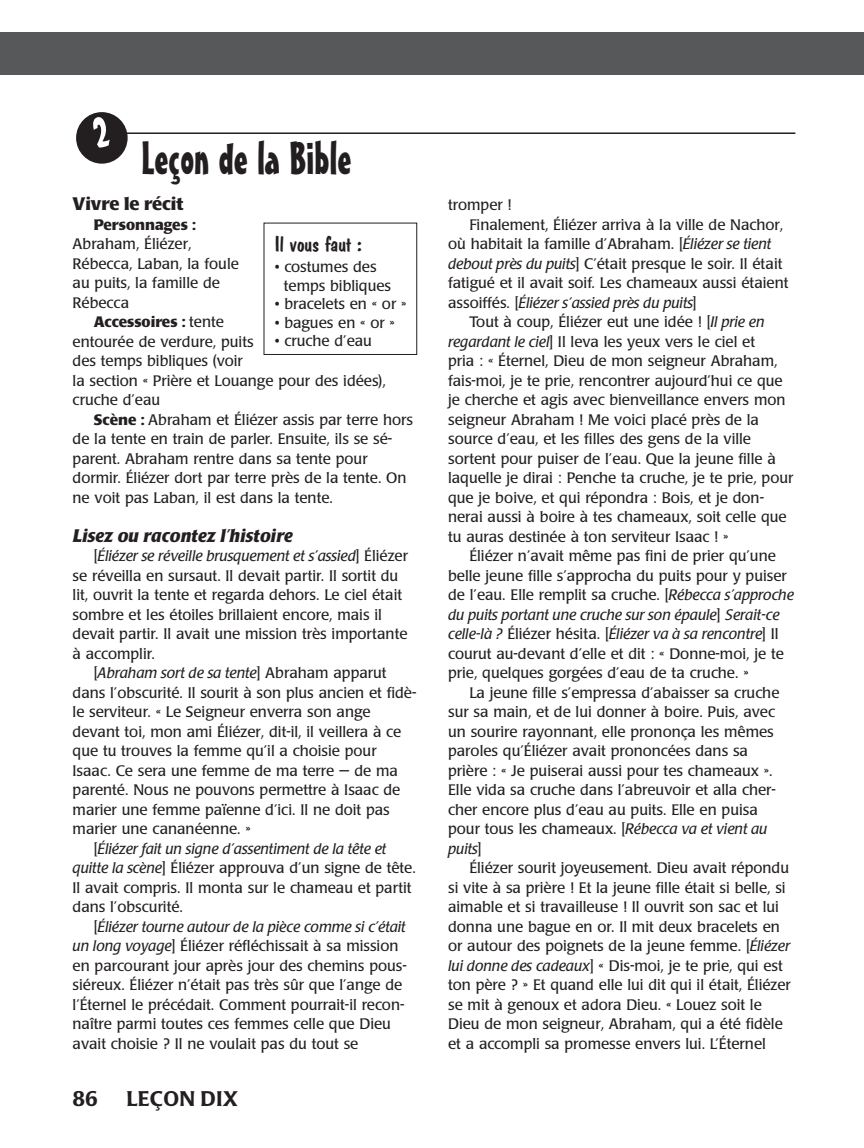
<style>
.page{position:relative;width:864px;height:1148px;background:#fff}
.page>*{position:absolute;margin:0;border:0;box-sizing:border-box;transform-origin:0 0}
.t1{font:45px "Mister Earl BT";color:#231f20}
.t2{font:21px "Dom Casual D";color:#231f20;scale:1.05 1}
.t3{font:500 21px "Poppl Laudatio";letter-spacing:.02em;color:#231f20}
.t4{font:italic 700 18px "Poppl Laudatio";color:#231f20}
.t5{font:700 18px "Poppl Laudatio";color:#231f20}
.t6{font:15px/19.5px "Poppl Laudatio";color:#231f20}
.t7{font:italic 15px "Poppl Laudatio";color:#231f20}
.t8{font:700 15px "Poppl Laudatio";color:#231f20}
.s1{font-weight:700}
.s2{font-style:italic}
.s3{font-style:normal}
</style>
<div class="page">
<div style="left:0;top:32px;width:864px;height:42px;background:#57585a"></div>
<div style="left:76px;top:112px;width:52px;height:52px;background:#231f20;border-radius:50%"></div>
<hr style="left:126px;top:132px;width:669px;height:2px;background:#231f20">
<div style="left:264px;top:223px;width:153px;height:132px;border:1px solid #231f20"></div>
<h1 class="t1" style="left:141px;top:142px;width:212px">Leçon de la Bible</h1>
<p class="t5" style="left:73px;top:197px;width:113px">Vivre le récit</p>
<p class="t8" style="left:94px;top:218px;width:103px">Personnages :</p>
<p class="t6" style="left:73px;top:236px;width:168px">Abraham, Éliézer,<br>Rébecca, Laban, la foule au puits, la famille de<br>Rébecca</p>
<p class="t6" style="left:73px;top:314px;width:315px;text-indent:21px"><span class="s1">Accessoires :</span> tente<br>entourée de verdure, puits<br>des temps bibliques (voir<br>la section « Prière et Louange pour des idées), cruche d’eau</p>
<p class="t6" style="left:73px;top:411px;width:342px;text-indent:21px"><span class="s1">Scène :</span> Abraham et Éliézer assis par terre hors de la tente en train de parler. Ensuite, ils se sé&shy;parent. Abraham rentre dans sa tente pour dormir. Éliézer dort par terre près de la tente. On ne voit pas Laban, il est dans la tente.</p>
<p class="t4" style="left:73px;top:528px;width:221px">Lisez ou racontez l’histoire</p>
<p class="t6" style="left:73px;top:548px;width:337px;text-indent:21px">[<span class="s2">Éliézer se réveille brusquement et s’assied</span>] Éliézer se réveilla en sursaut. Il devait partir. Il sortit du lit, ouvrit la tente et regarda dehors. Le ciel était sombre et les étoiles brillaient encore, mais il devait partir. Il avait une mission très importante à accomplir.</p>
<p class="t7" style="left:94px;top:667px;width:294px"><span class="s3">[</span>Abraham sort de sa tente<span class="s3">] Abraham apparut</span></p>
<p class="t6" style="left:73px;top:684px;width:345px">dans l’obscurité. Il sourit à son plus ancien et fidè-</p>
<p class="t6" style="left:73px;top:704px;width:300px">le serviteur. « Le Seigneur enverra son ange</p>
<p class="t6" style="left:73px;top:723px;width:330px">devant toi, mon ami Éliézer, dit-il, il veillera à ce</p>
<p class="t6" style="left:73px;top:743px;width:306px">que tu trouves la femme qu’il a choisie pour</p>
<p class="t6" style="left:73px;top:762px;width:327px">Isaac. Ce sera une femme de ma terre — de ma</p>
<p class="t6" style="left:73px;top:782px;width:329px">parenté. Nous ne pouvons permettre à Isaac de</p>
<p class="t6" style="left:73px;top:801px;width:319px">marier une femme païenne d’ici. Il ne doit pas</p>
<p class="t6" style="left:73px;top:821px;width:180px">marier une cananéenne. »</p>
<p class="t7" style="left:94px;top:843px;width:294px"><span class="s3">[</span>Éliézer fait un signe d’assentiment de la tête et</p>
<p class="t6" style="left:73px;top:860px;width:345px"><span class="s2">quitte la scène</span>] Éliézer approuva d’un signe de tête.</p>
<p class="t6" style="left:73px;top:879px;width:340px">Il avait compris. Il monta sur le chameau et partit</p>
<p class="t6" style="left:73px;top:899px;width:112px">dans l’obscurité.</p>
<p class="t7" style="left:94px;top:921px;width:313px"><span class="s3">[</span>Éliézer tourne autour de la pièce comme si c’était</p>
<p class="t6" style="left:73px;top:938px;width:327px"><span class="s2">un long voyage</span>] Éliézer réfléchissait à sa mission</p>
<p class="t6" style="left:73px;top:957px;width:336px">en parcourant jour après jour des chemins pous-</p>
<p class="t6" style="left:73px;top:977px;width:331px">siéreux. Éliézer n’était pas très sûr que l’ange de</p>
<p class="t6" style="left:73px;top:996px;width:333px">l’Éternel le précédait. Comment pourrait-il recon-</p>
<p class="t6" style="left:73px;top:1016px;width:320px">naître parmi toutes ces femmes celle que Dieu</p>
<p class="t6" style="left:73px;top:1035px;width:287px">avait choisie ? Il ne voulait pas du tout se</p>
<h2 class="t2" style="left:275px;top:232px;width:84px">Il vous faut :</h2>
<p class="t6" style="left:284px;top:259px;width:109px;line-height:18.5px;text-indent:-9px">• costumes des temps bibliques</p>
<p class="t6" style="left:275px;top:296px;width:133px">• bracelets en « or »</p>
<p class="t6" style="left:275px;top:314px;width:122px">• bagues en « or »</p>
<p class="t6" style="left:275px;top:332px;width:99px">• cruche d’eau</p>
<h2 class="t3" style="left:73px;top:1090px;width:27px">86</h2>
<h2 class="t3" style="left:127px;top:1090px;width:113px">LEÇON DIX</h2>
<p class="t6" style="left:448px;top:197px;width:65px">tromper !</p>
<p class="t6" style="left:469px;top:216px;width:315px">Finalement, Éliézer arriva à la ville de Nachor,</p>
<p class="t6" style="left:448px;top:236px;width:325px">où habitait la famille d’Abraham. [<span class="s2">Éliézer se tient</span></p>
<p class="t6" style="left:448px;top:255px;width:336px"><span class="s2">debout près du puits</span>] C’était presque le soir. Il était</p>
<p class="t6" style="left:448px;top:275px;width:342px">fatigué et il avait soif. Les chameaux aussi étaient</p>
<p class="t7" style="left:448px;top:297px;width:250px"><span class="s3">assoiffés. [</span>Éliézer s’assied près du puits<span class="s3">]</span></p>
<p class="t6" style="left:469px;top:314px;width:297px">Tout à coup, Éliézer eut une idée ! [<span class="s2">Il prie en</span></p>
<p class="t6" style="left:448px;top:333px;width:309px"><span class="s2">regardant le ciel</span>] Il leva les yeux vers le ciel et</p>
<p class="t6" style="left:448px;top:353px;width:331px">pria : « Éternel, Dieu de mon seigneur Abraham,</p>
<p class="t6" style="left:448px;top:372px;width:336px">fais-moi, je te prie, rencontrer aujourd’hui ce que</p>
<p class="t6" style="left:448px;top:392px;width:339px">je cherche et agis avec bienveillance envers mon</p>
<p class="t6" style="left:448px;top:411px;width:312px">seigneur Abraham ! Me voici placé près de la</p>
<p class="t6" style="left:448px;top:431px;width:304px">source d’eau, et les filles des gens de la ville</p>
<p class="t6" style="left:448px;top:450px;width:329px">sortent pour puiser de l’eau. Que la jeune fille à</p>
<p class="t6" style="left:448px;top:470px;width:347px">laquelle je dirai : Penche ta cruche, je te prie, pour</p>
<p class="t6" style="left:448px;top:489px;width:317px">que je boive, et qui répondra : Bois, et je don-</p>
<p class="t6" style="left:448px;top:509px;width:340px">nerai aussi à boire à tes chameaux, soit celle que</p>
<p class="t6" style="left:448px;top:528px;width:282px">tu auras destinée à ton serviteur Isaac ! »</p>
<p class="t6" style="left:469px;top:548px;width:308px">Éliézer n’avait même pas fini de prier qu’une</p>
<p class="t6" style="left:448px;top:567px;width:340px">belle jeune fille s’approcha du puits pour y puiser</p>
<p class="t6" style="left:448px;top:587px;width:347px">de l’eau. Elle remplit sa cruche. [<span class="s2">Rébecca s’approche</span></p>
<p class="t7" style="left:448px;top:609px;width:333px">du puits portant une cruche sur son épaule<span class="s3">]</span> Serait-ce</p>
<p class="t7" style="left:448px;top:628px;width:332px">celle-là ? <span class="s3">Éliézer hésita. [</span>Éliézer va à sa rencontre<span class="s3">] Il</span></p>
<p class="t6" style="left:448px;top:645px;width:337px">courut au-devant d’elle et dit : « Donne-moi, je te</p>
<p class="t6" style="left:448px;top:665px;width:302px">prie, quelques gorgées d’eau de ta cruche. »</p>
<p class="t6" style="left:469px;top:684px;width:312px">La jeune fille s’empressa d’abaisser sa cruche</p>
<p class="t6" style="left:448px;top:704px;width:328px">sur sa main, et de lui donner à boire. Puis, avec</p>
<p class="t6" style="left:448px;top:723px;width:327px">un sourire rayonnant, elle prononça les mêmes</p>
<p class="t6" style="left:448px;top:743px;width:301px">paroles qu’Éliézer avait prononcées dans sa</p>
<p class="t6" style="left:448px;top:762px;width:326px">prière : « Je puiserai aussi pour tes chameaux ».</p>
<p class="t6" style="left:448px;top:782px;width:329px">Elle vida sa cruche dans l’abreuvoir et alla cher-</p>
<p class="t6" style="left:448px;top:801px;width:311px">cher encore plus d’eau au puits. Elle en puisa</p>
<p class="t6" style="left:448px;top:821px;width:321px">pour tous les chameaux. [<span class="s2">Rébecca va et vient au</span></p>
<p class="t7" style="left:448px;top:843px;width:35px">puits<span class="s3">]</span></p>
<p class="t6" style="left:469px;top:860px;width:321px">Éliézer sourit joyeusement. Dieu avait répondu</p>
<p class="t6" style="left:448px;top:879px;width:339px">si vite à sa prière ! Et la jeune fille était si belle, si</p>
<p class="t6" style="left:448px;top:899px;width:332px">aimable et si travailleuse ! Il ouvrit son sac et lui</p>
<p class="t6" style="left:448px;top:918px;width:333px">donna une bague en or. Il mit deux bracelets en</p>
<p class="t6" style="left:448px;top:938px;width:343px">or autour des poignets de la jeune femme. [<span class="s2">Éliézer</span></p>
<p class="t6" style="left:448px;top:957px;width:336px"><span class="s2">lui donne des cadeaux</span>] « Dis-moi, je te prie, qui est</p>
<p class="t6" style="left:448px;top:977px;width:344px">ton père ? » Et quand elle lui dit qui il était, Éliézer</p>
<p class="t6" style="left:448px;top:996px;width:315px">se mit à genoux et adora Dieu. « Louez soit le</p>
<p class="t6" style="left:448px;top:1016px;width:336px">Dieu de mon seigneur, Abraham, qui a été fidèle</p>
<p class="t6" style="left:448px;top:1035px;width:319px">et a accompli sa promesse envers lui. L’Éternel</p>
</div>
